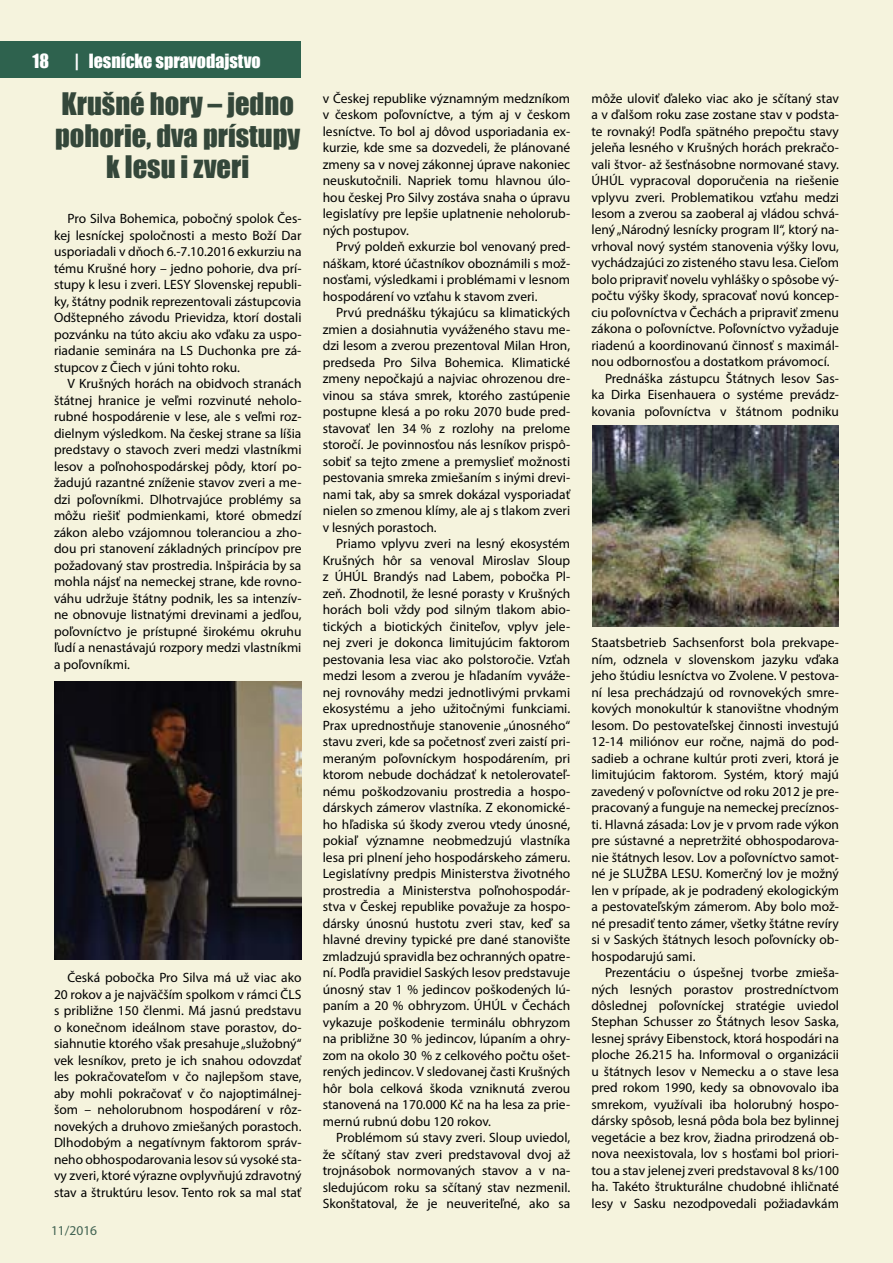
<style>
.page{position:relative;width:893px;height:1263px;background:#f5f3dd}
.page>*{position:absolute;margin:0;border:0;box-sizing:border-box;transform-origin:0 0}
.t1{font:28.5px/31.5px "Impact";color:#34473a;text-align:center}
.t2{font:18px "Impact";color:#fff}
.t3{font:13.5px/16.5px "Myriad Pro";color:#000;text-align:justify}
.t4{font:13.5px "Myriad Pro";color:#406252}
</style>
<div class="page">
<img style="left:54px;top:681px;width:247px;height:278px">
<img style="left:593px;top:425px;width:246px;height:201px">
<div style="left:0;top:41px;width:300px;height:37px;background:#2e624e"></div>
<h2 class="t2" style="left:33px;top:47px;width:18px">18</h2>
<h2 class="t2" style="left:74px;top:47px;width:188px">| lesnícke spravodajstvo</h2>
<h1 class="t1" style="left:55px;top:88px;width:247px">Krušné hory – jedno pohorie, dva prístupy k lesu i zveri</h1>
<p class="t3" style="left:54px;top:210px;width:249px;text-indent:14px">Pro Silva Bohemica, pobočný spolok Čes&shy;kej lesníckej spoločnosti a mesto Boží Dar usporiadali v dňoch 6.-7.10.2016 exkurziu na tému Krušné hory – jedno pohorie, dva prí&shy;stupy k lesu i zveri. LESY Slovenskej republi&shy;ky, štátny podnik reprezentovali zástupcovia Odštepného závodu Prievidza, ktorí dostali pozvánku na túto akciu ako vďaku za uspo&shy;riadanie seminára na LS Duchonka pre zá&shy;stupcov z Čiech v júni tohto roku.</p>
<p class="t3" style="left:54px;top:375px;width:249px;text-indent:14px">V Krušných horách na obidvoch stranách štátnej hranice je veľmi rozvinuté neholo&shy;rubné hospodárenie v lese, ale s veľmi roz&shy;dielnym výsledkom. Na českej strane sa líšia predstavy o stavoch zveri medzi vlastníkmi lesov a poľnohospodárskej pôdy, ktorí po&shy;žadujú razantné zníženie stavov zveri a me&shy;dzi poľovníkmi. Dlhotrvajúce problémy sa môžu riešiť podmienkami, ktoré obmedzí zákon alebo vzájomnou toleranciou a zho&shy;dou pri stanovení základných princípov pre požadovaný stav prostredia. Inšpirácia by sa mohla nájsť na nemeckej strane, kde rovno&shy;váhu udržuje štátny podnik, les sa intenzív&shy;ne obnovuje listnatými drevinami a jedľou, poľovníctvo je prístupné širokému okruhu ľudí a nenastávajú rozpory medzi vlastníkmi a poľovníkmi.</p>
<p class="t3" style="left:54px;top:969px;width:249px;text-indent:14px">Česká pobočka Pro Silva má už viac ako 20 rokov a je najväčším spolkom v rámci ČLS s približne 150 členmi. Má jasnú predstavu o konečnom ideálnom stave porastov, do&shy;siahnutie ktorého však presahuje „služobný“ vek lesníkov, preto je ich snahou odovzdať les pokračovateľom v čo najlepšom stave, aby mohli pokračovať v čo najoptimálnej&shy;šom – neholorubnom hospodárení v rôz&shy;novekých a druhovo zmiešaných porastoch.<br>Dlhodobým a negatívnym faktorom správ&shy;neho obhospodarovania lesov sú vysoké sta&shy;vy zveri, ktoré výrazne ovplyvňujú zdravotný stav a štruktúru lesov. Tento rok sa mal stať</p>
<p class="t4" style="left:51px;top:1222px;width:48px">11/2016</p>
<p class="t3" style="left:323px;top:90px;width:249px">v Českej republike významným medzníkom v českom poľovníctve, a tým aj v českom lesníctve. To bol aj dôvod usporiadania ex&shy;kurzie, kde sme sa dozvedeli, že plánované zmeny sa v novej zákonnej úprave nakoniec neuskutočnili. Napriek tomu hlavnou úlo&shy;hou českej Pro Silvy zostáva snaha o úpravu legislatívy pre lepšie uplatnenie neholorub&shy;ných postupov.</p>
<p class="t3" style="left:323px;top:238px;width:249px;text-indent:14px">Prvý poldeň exkurzie bol venovaný pred&shy;náškam, ktoré účastníkov oboznámili s mož&shy;nosťami, výsledkami i problémami v lesnom hospodárení vo vzťahu k stavom zveri.</p>
<p class="t3" style="left:323px;top:304px;width:249px;text-indent:14px">Prvú prednášku týkajúcu sa klimatických zmien a dosiahnutia vyváženého stavu me&shy;dzi lesom a zverou prezentoval Milan Hron, predseda Pro Silva Bohemica. Klimatické zmeny nepočkajú a najviac ohrozenou dre&shy;vinou sa stáva smrek, ktorého zastúpenie postupne klesá a po roku 2070 bude pred&shy;stavovať len 34 % z rozlohy na prelome storočí. Je povinnosťou nás lesníkov prispô&shy;sobiť sa tejto zmene a premyslieť možnosti pestovania smreka zmiešaním s inými drevi&shy;nami tak, aby sa smrek dokázal vysporiadať nielen so zmenou klímy, ale aj s tlakom zveri v lesných porastoch.</p>
<p class="t3" style="left:323px;top:535px;width:249px;text-indent:14px">Priamo vplyvu zveri na lesný ekosystém Krušných hôr sa venoval Miroslav Sloup z ÚHÚL Brandýs nad Labem, pobočka Pl&shy;zeň. Zhodnotil, že lesné porasty v Krušných horách boli vždy pod silným tlakom abio&shy;tických a biotických činiteľov, vplyv jele&shy;nej zveri je dokonca limitujúcim faktorom pestovania lesa viac ako polstoročie. Vzťah medzi lesom a zverou je hľadaním vyváže&shy;nej rovnováhy medzi jednotlivými prvkami ekosystému a jeho užitočnými funkciami.<br>Prax uprednostňuje stanovenie „únosného“ stavu zveri, kde sa početnosť zveri zaistí pri&shy;meraným poľovníckym hospodárením, pri ktorom nebude dochádzať k netolerovateľ&shy;nému poškodzovaniu prostredia a hospo&shy;dárskych zámerov vlastníka. Z ekonomické&shy;ho hľadiska sú škody zverou vtedy únosné, pokiaľ významne neobmedzujú vlastníka lesa pri plnení jeho hospodárskeho zámeru.<br>Legislatívny predpis Ministerstva životného prostredia a Ministerstva poľnohospodár&shy;stva v Českej republike považuje za hospo&shy;dársky únosnú hustotu zveri stav, keď sa hlavné dreviny typické pre dané stanovište zmladzujú spravidla bez ochranných opatre&shy;ní. Podľa pravidiel Saských lesov predstavuje únosný stav 1 % jedincov poškodených lú&shy;paním a 20 % obhryzom. ÚHÚL v Čechách vykazuje poškodenie terminálu obhryzom na približne 30 % jedincov, lúpaním a ohry&shy;zom na okolo 30 % z celkového počtu ošet&shy;rených jedincov. V sledovanej časti Krušných hôr bola celková škoda vzniknutá zverou stanovená na 170.000 Kč na ha lesa za prie&shy;mernú rubnú dobu 120 rokov.</p>
<p class="t3" style="left:323px;top:1129px;width:249px;text-indent:14px">Problémom sú stavy zveri. Sloup uviedol, že sčítaný stav zveri predstavoval dvoj až trojnásobok normovaných stavov a v na&shy;sledujúcom roku sa sčítaný stav nezmenil.<br>Skonštatoval, že je neuveriteľné, ako sa</p>
<p class="t3" style="left:591px;top:90px;width:249px">môže uloviť ďaleko viac ako je sčítaný stav</p>
<p class="t3" style="left:591px;top:106px;width:249px">a v ďalšom roku zase zostane stav v podsta-</p>
<p class="t3" style="left:591px;top:122px;width:249px">te rovnaký! Podľa spätného prepočtu stavy</p>
<p class="t3" style="left:591px;top:139px;width:249px">jeleňa lesného v Krušných horách prekračo-</p>
<p class="t3" style="left:591px;top:155px;width:249px">vali štvor- až šesťnásobne normované stavy.</p>
<p class="t3" style="left:591px;top:172px;width:249px">ÚHÚL vypracoval doporučenia na riešenie</p>
<p class="t3" style="left:591px;top:188px;width:249px">vplyvu zveri. Problematikou vzťahu medzi</p>
<p class="t3" style="left:591px;top:205px;width:249px">lesom a zverou sa zaoberal aj vládou schvá-</p>
<p class="t3" style="left:591px;top:221px;width:249px">lený „Národný lesnícky program II“, ktorý na-</p>
<p class="t3" style="left:591px;top:238px;width:249px">vrhoval nový systém stanovenia výšky lovu,</p>
<p class="t3" style="left:591px;top:254px;width:249px">vychádzajúci zo zisteného stavu lesa. Cieľom</p>
<p class="t3" style="left:591px;top:271px;width:249px">bolo pripraviť novelu vyhlášky o spôsobe vý-</p>
<p class="t3" style="left:591px;top:287px;width:249px">počtu výšky škody, spracovať novú koncep-</p>
<p class="t3" style="left:591px;top:304px;width:249px">ciu poľovníctva v Čechách a pripraviť zmenu</p>
<p class="t3" style="left:591px;top:320px;width:249px">zákona o poľovníctve. Poľovníctvo vyžaduje</p>
<p class="t3" style="left:591px;top:337px;width:249px">riadenú a koordinovanú činnosť s maximál-</p>
<p class="t3" style="left:591px;top:353px;width:240px">nou odbornosťou a dostatkom právomocí.</p>
<p class="t3" style="left:605px;top:370px;width:235px">Prednáška zástupcu Štátnych lesov Sas-</p>
<p class="t3" style="left:591px;top:386px;width:249px">ka Dirka Eisenhauera o systéme prevádz-</p>
<p class="t3" style="left:591px;top:403px;width:249px">kovania poľovníctva v štátnom podniku</p>
<p class="t3" style="left:591px;top:634px;width:249px">Staatsbetrieb Sachsenforst bola prekvape&shy;ním, odznela v slovenskom jazyku vďaka jeho štúdiu lesníctva vo Zvolene. V pestova&shy;ní lesa prechádzajú od rovnovekých smre&shy;kových monokultúr k stanovištne vhodným lesom. Do pestovateľskej činnosti investujú 12-14 miliónov eur ročne, najmä do pod&shy;sadieb a ochrane kultúr proti zveri, ktorá je limitujúcim faktorom. Systém, ktorý majú zavedený v poľovníctve od roku 2012 je pre&shy;pracovaný a funguje na nemeckej precíznos&shy;ti. Hlavná zásada: Lov je v prvom rade výkon pre sústavné a nepretržité obhospodarova&shy;nie štátnych lesov. Lov a poľovníctvo samot&shy;né je SLUŽBA LESU. Komerčný lov je možný len v prípade, ak je podradený ekologickým a pestovateľským zámerom. Aby bolo mož&shy;né presadiť tento zámer, všetky štátne revíry si v Saských štátnych lesoch poľovnícky ob&shy;hospodarujú sami.</p>
<p class="t3" style="left:591px;top:964px;width:249px;text-indent:14px">Prezentáciu o úspešnej tvorbe zmieša&shy;ných lesných porastov prostredníctvom dôslednej poľovníckej stratégie uviedol Stephan Schusser zo Štátnych lesov Saska, lesnej správy Eibenstock, ktorá hospodári na ploche 26.215 ha. Informoval o organizácii u štátnych lesov v Nemecku a o stave lesa pred rokom 1990, kedy sa obnovovalo iba smrekom, využívali iba holorubný hospo&shy;dársky spôsob, lesná pôda bola bez bylinnej vegetácie a bez krov, žiadna prirodzená ob&shy;nova neexistovala, lov s hosťami bol priori&shy;tou a stav jelenej zveri predstavoval 8 ks/100 ha. Takéto štrukturálne chudobné ihličnaté lesy v Sasku nezodpovedali požiadavkám</p>
</div>
